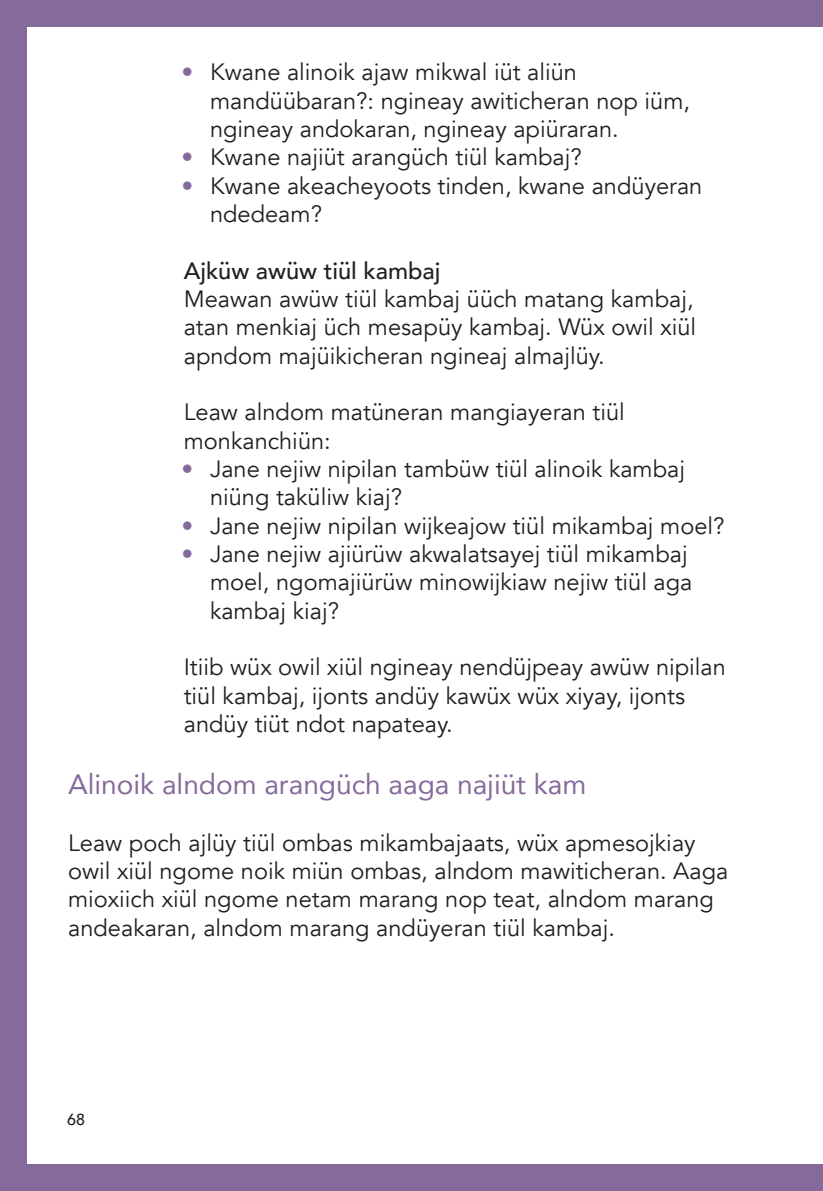
<style>
.page{position:relative;width:823px;height:1191px;background:#fff}
.page>*{position:absolute;margin:0;border:0;box-sizing:border-box;transform-origin:0 0}
.t1{font:28px "Avenir";color:#856b9c}
.t2{font:23.6px/28.4px "Avenir";color:#231f20}
.t3{font:500 23.6px "Avenir";color:#231f20}
.t4{font:500 16px "Avenir";color:#231f20}
.s1{color:#856b9c}
</style>
<div class="page">
<div style="left:0;top:0;width:822px;height:26px;background:#856b9c"></div>
<div style="left:0;top:1164px;width:822px;height:27px;background:#856b9c"></div>
<div style="left:0;top:0;width:26px;height:1191px;background:#856b9c"></div>
<p class="t2" style="left:210px;top:58px;width:481px;text-indent:-28px"><span class="s1">•</span> Kwane alinoik ajaw mikwal iüt aliün mandüübaran?: ngineay awiticheran nop iüm, ngineay andokaran, ngineay apiüraran.</p>
<p class="t2" style="left:181px;top:143px;width:401px"><span class="s1">•</span> Kwane najiüt arangüch tiül kambaj?</p>
<p class="t2" style="left:210px;top:172px;width:493px;text-indent:-28px"><span class="s1">•</span> Kwane akeacheyoots tinden, kwane andüyeran ndedeam?</p>
<p class="t3" style="left:184px;top:250px;width:258px">Ajküw awüw tiül kambaj</p>
<p class="t2" style="left:184px;top:285px;width:513px;text-align:justify">Meawan awüw tiül kambaj üüch matang kambaj, atan menkiaj üch mesapüy kambaj. Wüx owil xiül apndom majüikicheran ngineaj almajlüy.</p>
<p class="t2" style="left:184px;top:398px;width:442px">Leaw alndom matüneran mangiayeran tiül monkanchiün:</p>
<p class="t2" style="left:210px;top:455px;width:476px;text-indent:-28px"><span class="s1">•</span> Jane nejiw nipilan tambüw tiül alinoik kambaj niüng taküliw kiaj?</p>
<p class="t2" style="left:181px;top:512px;width:544px"><span class="s1">•</span> Jane nejiw nipilan wijkeajow tiül mikambaj moel?</p>
<p class="t2" style="left:210px;top:540px;width:483px;text-indent:-28px"><span class="s1">•</span> Jane nejiw ajiürüw akwalatsayej tiül mikambaj moel, ngomajiürüw minowijkiaw nejiw tiül aga kambaj kiaj?</p>
<p class="t2" style="left:184px;top:653px;width:543px">Itiib wüx owil xiül ngineay nendüjpeay awüw nipilan tiül kambaj, ijonts andüy kawüx wüx xiyay, ijonts andüy tiüt ndot napateay.</p>
<p class="t1" style="left:68px;top:761px;width:519px">Alinoik alndom arangüch aaga najiüt kam</p>
<p class="t2" style="left:68px;top:828px;width:661px">Leaw poch ajlüy tiül ombas mikambajaats, wüx apmesojkiay owil xiül ngome noik miün ombas, alndom mawiticheran. Aaga mioxiich xiül ngome netam marang nop teat, alndom marang andeakaran, alndom marang andüyeran tiül kambaj.</p>
<p class="t4" style="left:67px;top:1105px;width:19px">68</p>
</div>
